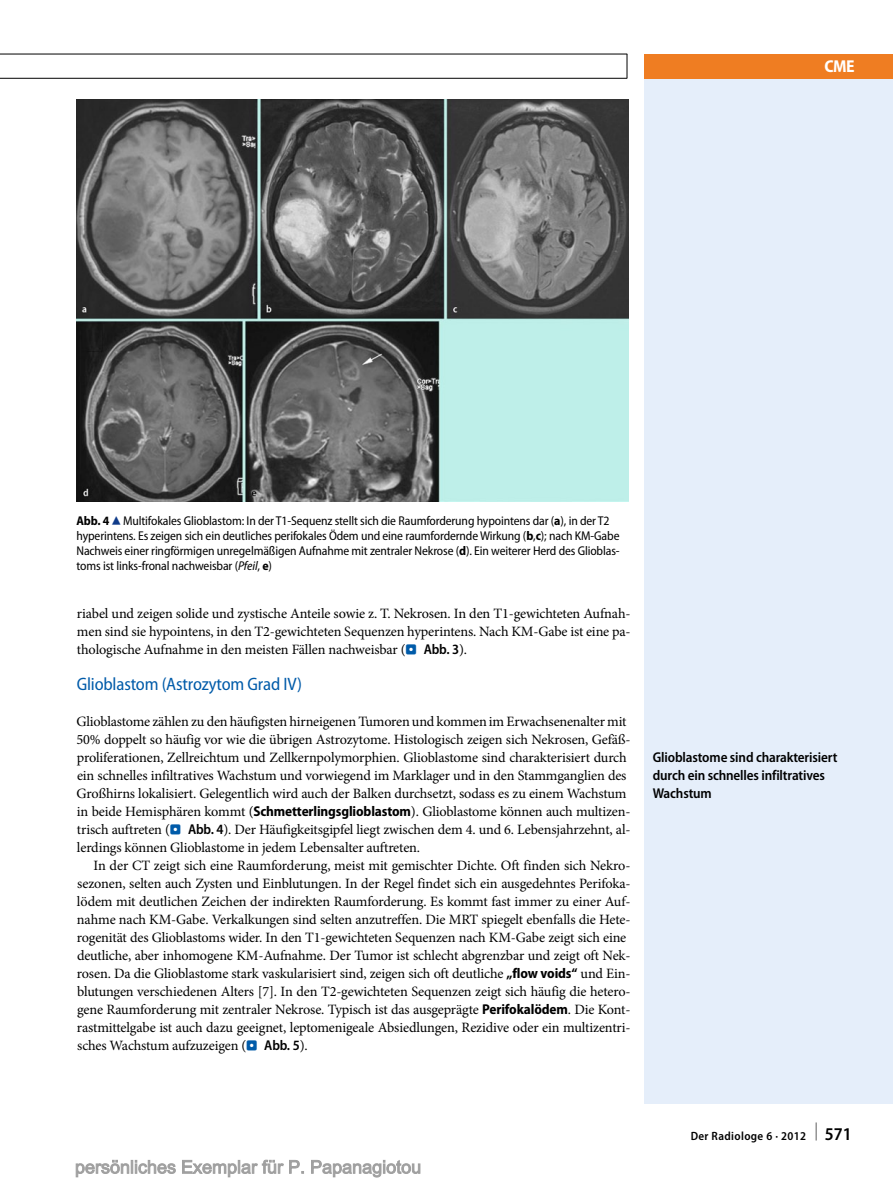
<style>
.page{position:relative;width:893px;height:1187px;background:#fff}
.page>*{position:absolute;margin:0;border:0;box-sizing:border-box;transform-origin:0 0}
.t1{font:semi-condensed 18px "Myriad Pro";letter-spacing:-.01em;color:#005ba9}
.t2{font:700 semi-condensed 17.25px "Myriad Pro";color:#fff}
.t3{font:14.25px/18px "Minion Pro";letter-spacing:-.01em;color:#000}
.t4{font:600 semi-condensed 14.25px/18px "Myriad Pro";letter-spacing:-.01em;color:#000}
.t5{font:semi-condensed 12.75px/15px "Myriad Pro";letter-spacing:-.01em;color:#000}
.t6{font:600 semi-condensed 12px "Myriad Pro";letter-spacing:.03em;color:#000}
.s1{font-weight:700}
.s2{font-family:"S Buttons";font-stretch:normal;font-size:14.25px;color:#0f3b89}
.s3{font-style:italic}
.s4{font-family:"S Buttons";font-size:13.5px;color:#005ba9}
.s5{font-family:"Myriad Pro";font-weight:600;font-stretch:semi-condensed}
.s6{font-family:"Myriad Pro";font-weight:700;font-stretch:semi-condensed}
.s7{font-size:18px}
</style>
<div class="page">
<div style="left:644px;top:78px;width:249px;height:1025px;background:#e5eefa"></div>
<div style="left:644px;top:54px;width:249px;height:24px;background:#ef7d22"></div>
<hr style="left:0;top:54px;width:627px;height:1px;background:#000">
<hr style="left:0;top:78px;width:627px;height:1px;background:#000">
<svg style="left:627px;top:54px;width:1px;height:24px"></svg>
<img style="left:77px;top:100px;width:551px;height:401px">
<svg style="left:75px;top:1159px;width:346px;height:18px"></svg>
<p class="t2" style="left:824px;top:56px;width:32px">CME</p>
<p class="t5" style="left:77px;top:514px;width:545px"><span class="s1">Abb. 4</span><span class="s2">8</span>Multifokales Glioblastom: In der T1-Sequenz stellt sich die Raumforderung hypointens dar (<span class="s1">a</span>), in der T2 hyperintens. Es zeigen sich ein deutliches perifokales Ödem und eine raumforderndeWirkung (<span class="s1">b</span>,<span class="s1">c</span>); nach KM-Gabe Nachweis einer ringförmigen unregelmäßigen Aufnahme mit zentraler Nekrose (<span class="s1">d</span>). Ein weiterer Herd des Glioblas&shy;toms ist links-fronal nachweisbar (<span class="s3">Pfeil</span>, <span class="s1">e</span>)</p>
<p class="t3" style="left:77px;top:604px;width:555px;text-align:justify">riabel und zeigen solide und zystische Anteile sowie z. T. Nekrosen. In den T1-gewichteten Aufnah&shy;men sind sie hypointens, in den T2-gewichteten Sequenzen hyperintens. Nach KM-Gabe ist eine pa&shy;thologische Aufnahme in den meisten Fällen nachweisbar (<span class="s4">.</span> <span class="s5">Abb. 3</span>).</p>
<p class="t1" style="left:77px;top:674px;width:227px">Glioblastom (Astrozytom Grad IV)</p>
<p class="t3" style="left:76px;top:712px;width:556px">Glioblastome zählen zu den häufigsten hirneigenen Tumoren und kommen im Erwachsenenalter mit 50% doppelt so häufig vor wie die übrigen Astrozytome. Histologisch zeigen sich Nekrosen, Gefäß&shy;proliferationen, Zellreichtum und Zellkernpolymorphien. Glioblastome sind charakterisiert durch ein schnelles infiltratives Wachstum und vorwiegend im Marklager und in den Stammganglien des Großhirns lokalisiert. Gelegentlich wird auch der Balken durchsetzt, sodass es zu einem Wachstum in beide Hemisphären kommt (<span class="s6">Schmetterlingsglioblastom</span>). Glioblastome können auch multizen&shy;trisch auftreten (<span class="s4">.</span> <span class="s5">Abb. 4</span>). Der Häufigkeitsgipfel liegt zwischen dem 4. und 6. Lebensjahrzehnt, al&shy;lerdings können Glioblastome in jedem Lebensalter auftreten.</p>
<p class="t3" style="left:77px;top:856px;width:555px;text-indent:17px">In der CT zeigt sich eine Raumforderung, meist mit gemischter Dichte. Oft finden sich Nekro&shy;sezonen, selten auch Zysten und Einblutungen. In der Regel findet sich ein ausgedehntes Perifoka&shy;lödem mit deutlichen Zeichen der indirekten Raumforderung. Es kommt fast immer zu einer Auf&shy;nahme nach KM-Gabe. Verkalkungen sind selten anzutreffen. Die MRT spiegelt ebenfalls die Hete&shy;rogenität des Glioblastoms wider. In den T1-gewichteten Sequenzen nach KM-Gabe zeigt sich eine deutliche, aber inhomogene KM-Aufnahme. Der Tumor ist schlecht abgrenzbar und zeigt oft Nek&shy;rosen. Da die Glioblastome stark vaskularisiert sind, zeigen sich oft deutliche <span class="s6">„flow voids“</span> und Ein&shy;blutungen verschiedenen Alters [7]. In den T2-gewichteten Sequenzen zeigt sich häufig die hetero&shy;gene Raumforderung mit zentraler Nekrose. Typisch ist das ausgeprägte <span class="s6">Perifokalödem</span>. Die Kont&shy;rastmittelgabe ist auch dazu geeignet, leptomenigeale Absiedlungen, Rezidive oder ein multizentri&shy;sches Wachstum aufzuzeigen (<span class="s4">.</span> <span class="s5">Abb. 5</span>).</p>
<p class="t4" style="left:653px;top:748px;width:186px">Glioblastome sind charakterisiert durch ein schnelles infiltratives<br>Wachstum</p>
<p class="t6" style="left:691px;top:1129px;width:163px">Der Radiologe 6 · 2012 <sup>|</sup> <span class="s7">571</span></p>
</div>
